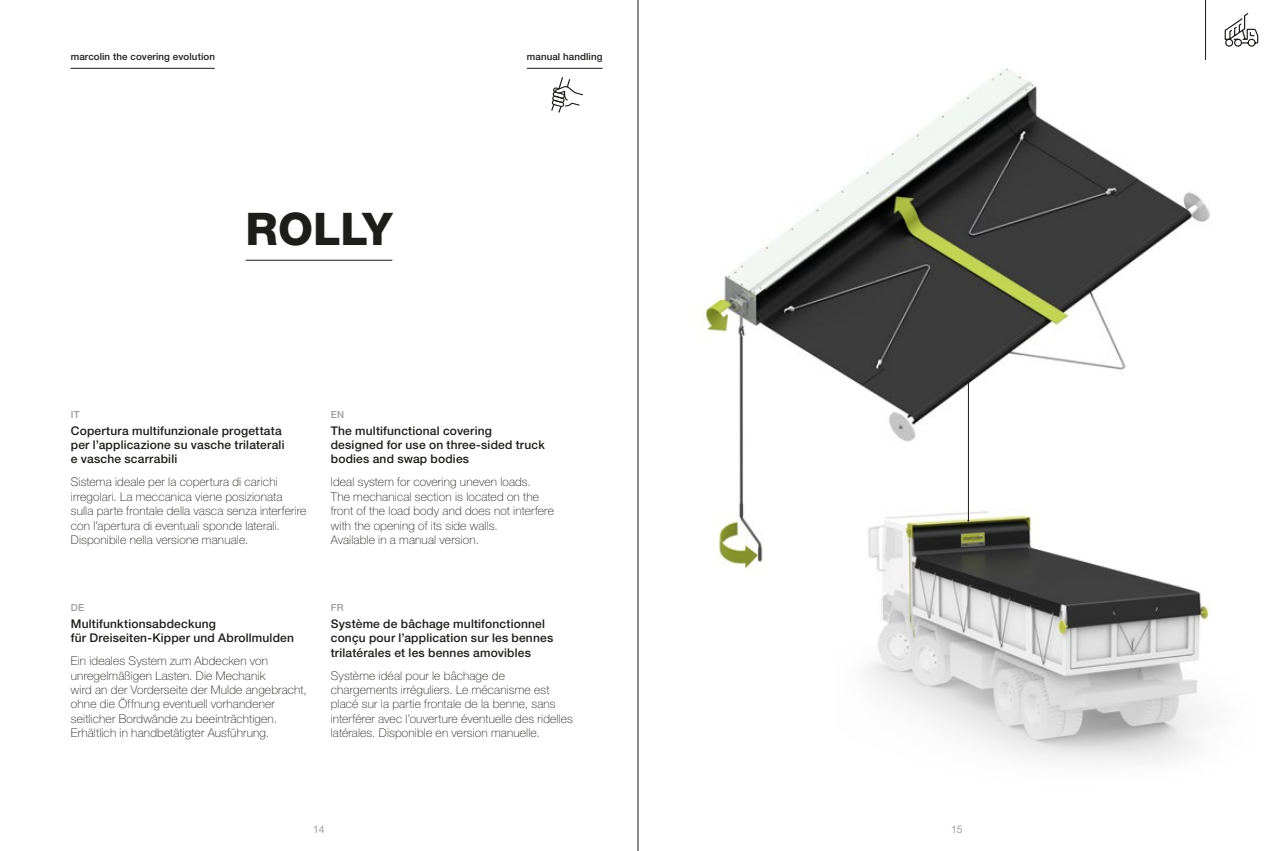
<style>
.page{position:relative;width:1276px;height:851px;background:#fff}
.page>*{position:absolute;margin:0;border:0;box-sizing:border-box;transform-origin:0 0}
.t1{font:800 45px "Helvetica Neue LT Std";color:#1d1d1b}
.t2{font:100 12px/14.4px "Helvetica Neue LT Std";letter-spacing:.015em;color:#1d1d1b}
.t3{font:500 12px/14.4px "Helvetica Neue LT Std";letter-spacing:.015em;color:#1d1d1b}
.t4{font:10.5px "Helvetica Neue LT Std";color:#9d9d9c}
.t5{font:500 9.75px "Helvetica Neue LT Std";letter-spacing:.01em;color:#1d1d1b}
.t6{font:500 9.75px "Helvetica Neue LT Std";letter-spacing:.02em;color:#9d9d9c}
</style>
<div class="page">
<img style="left:868px;top:577px;width:341px;height:186px">
<svg style="left:1224px;top:13px;width:34px;height:34px"></svg>
<hr style="left:1205px;top:0;width:1px;height:60px;background:#1d1d1b">
<img style="left:705px;top:68px;width:505px;height:509px">
<hr style="left:968px;top:379px;width:1px;height:141px;background:#1d1d1b">
<hr style="left:527px;top:68px;width:75px;height:1px;background:#1d1d1b">
<svg style="left:551px;top:77px;width:32px;height:36px"></svg>
<hr style="left:71px;top:68px;width:144px;height:1px;background:#1d1d1b">
<hr style="left:246px;top:260px;width:146px;height:1px;background:#1d1d1b">
<hr style="left:638px;top:0;width:1px;height:850px;background:#1d1d1b">
<p class="t5" style="left:71px;top:51px;width:146px">marcolin the covering evolution</p>
<p class="t5" style="left:527px;top:51px;width:77px">manual handling</p>
<h1 class="t1" style="left:246px;top:202px;width:148px">ROLLY</h1>
<p class="t6" style="left:71px;top:409px;width:10px">IT</p>
<p class="t3" style="left:71px;top:423px;width:215px">Copertura multifunzionale progettata per l’applicazione su vasche trilaterali e vasche scarrabili</p>
<p class="t2" style="left:71px;top:475px;width:237px">Sistema ideale per la copertura di carichi irregolari. La meccanica viene posizionata sulla parte frontale della vasca senza interferire con l’apertura di eventuali sponde laterali.<br>Disponibile nella versione manuale.</p>
<p class="t6" style="left:71px;top:602px;width:15px">DE</p>
<p class="t3" style="left:71px;top:616px;width:225px">Multifunktionsabdeckung<br>für Dreiseiten-Kipper und Abrollmulden</p>
<p class="t2" style="left:71px;top:653px;width:237px">Ein ideales System zum Abdecken von unregelmäßigen Lasten. Die Mechanik<br>wird an der Vorderseite der Mulde angebracht, ohne die Öffnung eventuell vorhandener seitlicher Bordwände zu beeinträchtigen.<br>Erhältlich in handbetätigter Ausführung.</p>
<p class="t6" style="left:331px;top:409px;width:15px">EN</p>
<p class="t3" style="left:331px;top:423px;width:216px">The multifunctional covering designed for use on three-sided truck bodies and swap bodies</p>
<p class="t2" style="left:331px;top:475px;width:225px">Ideal system for covering uneven loads.<br>The mechanical section is located on the front of the load body and does not interfere with the opening of its side walls.<br>Available in a manual version.</p>
<p class="t6" style="left:331px;top:602px;width:14px">FR</p>
<p class="t3" style="left:331px;top:616px;width:224px">Système de bâchage multifonctionnel conçu pour l’application sur les bennes trilatérales et les bennes amovibles</p>
<p class="t2" style="left:331px;top:668px;width:244px">Système idéal pour le bâchage de chargements irréguliers. Le mécanisme est placé sur la partie frontale de la benne, sans interférer avec l’ouverture éventuelle des ridelles latérales. Disponible en version manuelle.</p>
<p class="t4" style="left:313px;top:823px;width:13px">14</p>
<p class="t4" style="left:951px;top:823px;width:13px">15</p>
</div>
